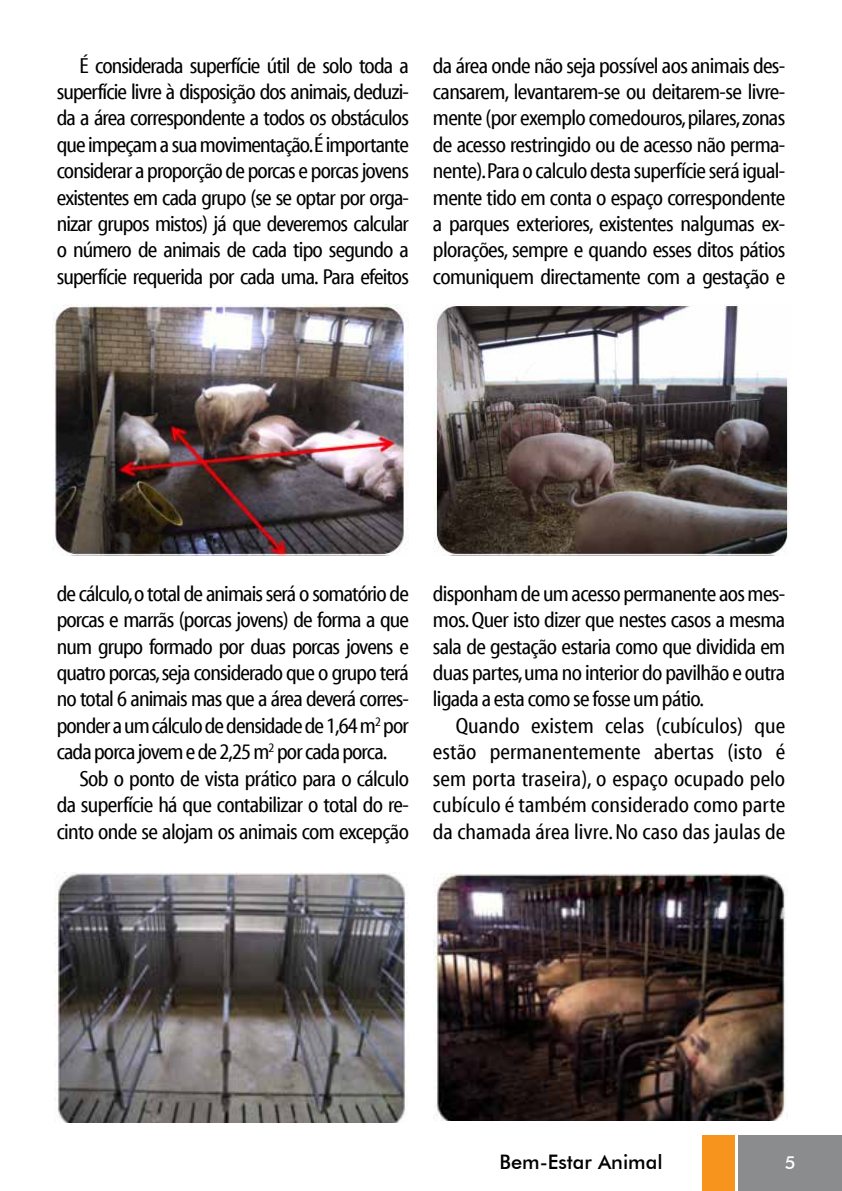
<style>
.page{position:relative;width:842px;height:1191px;background:#fff}
.page>*{position:absolute;margin:0;border:0;box-sizing:border-box;transform-origin:0 0}
.t1{font:22px/26.4px "Myriad Cn Web";letter-spacing:-.04em;color:#000;text-align:justify}
.t2{font:500 20px "Futura BT";color:#000}
.t3{font:500 18px "Futura BT";color:#fff}
</style>
<div class="page">
<div style="left:738px;top:1135px;width:104px;height:56px;background:#8a8c8e"></div>
<div style="left:702px;top:1135px;width:32px;height:56px;background:#f7941e"></div>
<img style="left:52px;top:305px;width:357px;height:251px">
<img style="left:433px;top:305px;width:355px;height:251px">
<img style="left:55px;top:873px;width:354px;height:250px">
<img style="left:433px;top:873px;width:353px;height:247px">
<p class="t1" style="left:57px;top:53px;width:354px;text-indent:23px">É considerada superfície útil de solo toda a superfície livre à disposição dos animais, deduzi&shy;da a área correspondente a todos os obstáculos que impeçam a sua movimentação.É importante considerar a proporção de porcas e porcas jovens existentes em cada grupo (se se optar por orga&shy;nizar grupos mistos) já que deveremos calcular o número de animais de cada tipo segundo a superfície requerida por cada uma. Para efeitos</p>
<p class="t1" style="left:433px;top:53px;width:354px">da área onde não seja possível aos animais des&shy;cansarem, levantarem-se ou deitarem-se livre&shy;mente (por exemplo comedouros, pilares, zonas de acesso restringido ou de acesso não perma&shy;nente).Para o calculo desta superfície será igual&shy;mente tido em conta o espaço correspondente a parques exteriores, existentes nalgumas ex&shy;plorações, sempre e quando esses ditos pátios comuniquem directamente com a gestação e</p>
<p class="t1" style="left:57px;top:581px;width:354px">de cálculo, o total de animais será o somatório de</p>
<p class="t1" style="left:57px;top:607px;width:354px">porcas e marrãs (porcas jovens) de forma a que</p>
<p class="t1" style="left:57px;top:633px;width:354px">num grupo formado por duas porcas jovens e</p>
<p class="t1" style="left:57px;top:660px;width:354px">quatro porcas, seja considerado que o grupo terá</p>
<p class="t1" style="left:57px;top:686px;width:354px">no total 6 animais mas que a área deverá corres-</p>
<p class="t1" style="left:57px;top:713px;width:354px">ponder a um cálculo de densidade de 1,64 m<sup>2</sup> por</p>
<p class="t1" style="left:57px;top:739px;width:332px">cada porca jovem e de 2,25 m<sup>2</sup> por cada porca.</p>
<p class="t1" style="left:79px;top:765px;width:331px">Sob o ponto de vista prático para o cálculo</p>
<p class="t1" style="left:57px;top:792px;width:354px">da superfície há que contabilizar o total do re-</p>
<p class="t1" style="left:57px;top:818px;width:354px">cinto onde se alojam os animais com excepção</p>
<p class="t1" style="left:433px;top:581px;width:354px">disponham de um acesso permanente aos mes&shy;mos. Quer isto dizer que nestes casos a mesma sala de gestação estaria como que dividida em duas partes, uma no interior do pavilhão e outra ligada a esta como se fosse um pátio.</p>
<p class="t1" style="left:433px;top:713px;width:354px;text-indent:23px">Quando existem celas (cubículos) que estão permanentemente abertas (isto é sem porta traseira), o espaço ocupado pelo cubículo é também considerado como parte da chamada área livre. No caso das jaulas de</p>
<p class="t2" style="left:499px;top:1150px;width:165px">Bem-Estar Animal</p>
<p class="t3" style="left:785px;top:1151px;width:12px">5</p>
</div>
